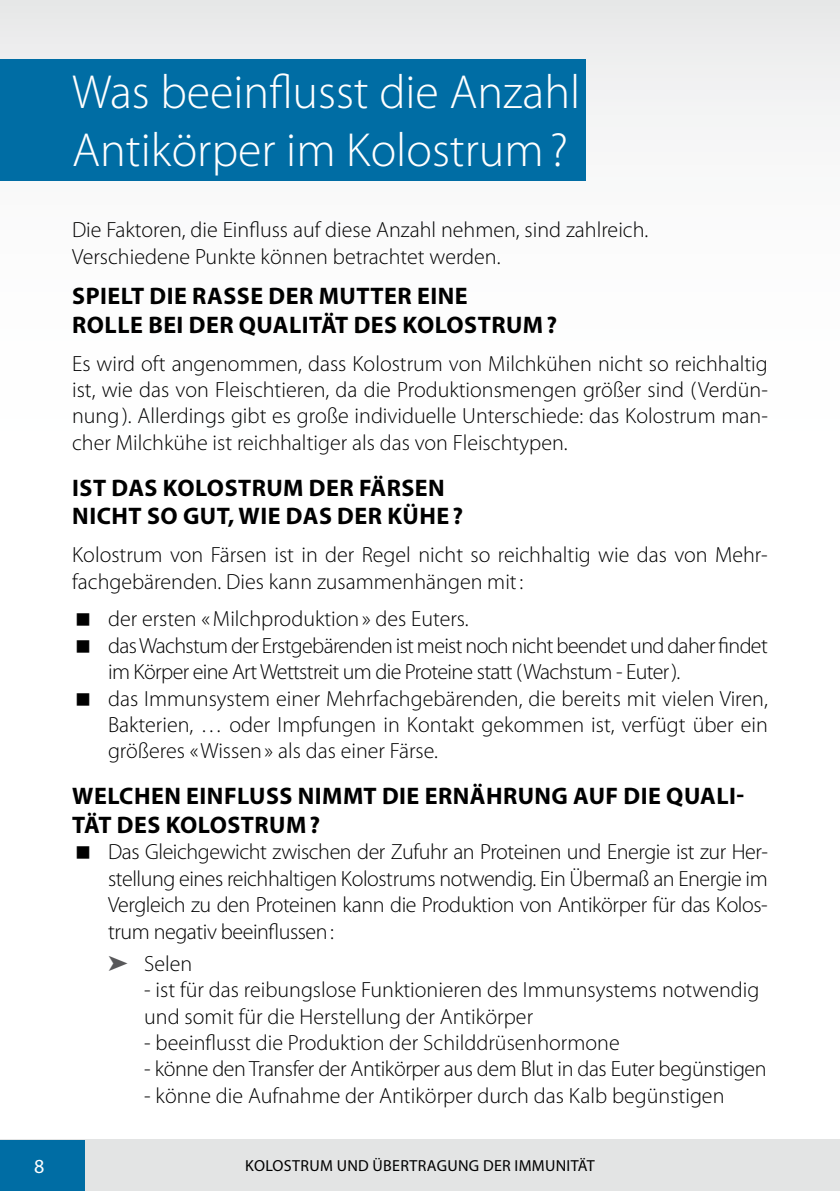
<style>
.page{position:relative;width:840px;height:1191px;background:#fff}
.page>*{position:absolute;margin:0;border:0;box-sizing:border-box;transform-origin:0 0}
.t1{font:300 48px/57.6px "Myriad Pro";color:#fff}
.t2{font:700 24px/28.8px "Myriad Pro";letter-spacing:.02em;color:#000}
.t3{font:300 22px/26.4px "Myriad Pro";color:#000}
.t4{font:300 22px "Myriad Pro";letter-spacing:-.02em;color:#000}
.t5{font:20px "Myriad Pro";color:#fff}
.t6{font:16px "Myriad Pro";letter-spacing:.02em;color:#000}
.s1{color:#58585a}
</style>
<div class="page">
<div style="left:0;top:0;width:839px;height:1119px;background:linear-gradient(to bottom,#f5f5f6,#fff)"></div>
<div style="left:0;top:1140px;width:839px;height:51px;background:#e3e4e4"></div>
<div style="left:0;top:1140px;width:85px;height:51px;background:#006da4"></div>
<div style="left:0;top:60px;width:585px;height:65px;background:#006da4"></div>
<div style="left:0;top:115px;width:585px;height:66px;background:#006da4"></div>
<svg style="left:77px;top:613px;width:12px;height:13px"></svg>
<svg style="left:77px;top:640px;width:12px;height:12px"></svg>
<svg style="left:77px;top:692px;width:12px;height:13px"></svg>
<svg style="left:77px;top:846px;width:12px;height:13px"></svg>
<h1 class="t1" style="left:72px;top:63px;width:509px">Was beeinflusst die Anzahl<br>Antikörper im Kolostrum?</h1>
<p class="t3" style="left:72px;top:217px;width:577px">Die Faktoren, die Einfluss auf diese Anzahl nehmen, sind zahlreich.<br>Verschiedene Punkte können betrachtet werden.</p>
<p class="t2" style="left:72px;top:281px;width:486px">SPIELT DIE RASSE DER MUTTER EINE<br>ROLLE BEI DER QUALITÄT DES KOLOSTRUM?</p>
<p class="t3" style="left:72px;top:350px;width:697px;text-align:justify">Es wird oft angenommen, dass Kolostrum von Milchkühen nicht so reichhaltig ist, wie das von Fleischtieren, da die Produktionsmengen größer sind (Verdün&shy;nung). Allerdings gibt es große individuelle Unterschiede: das Kolostrum man&shy;cher Milchkühe ist reichhaltiger als das von Fleischtypen.</p>
<p class="t2" style="left:72px;top:472px;width:392px">IST DAS KOLOSTRUM DER FÄRSEN<br>NICHT SO GUT, WIE DAS DER KÜHE ?</p>
<p class="t3" style="left:72px;top:541px;width:696px">Kolostrum von Färsen ist in der Regel nicht so reichhaltig wie das von Mehr&shy;fachgebärenden. Dies kann zusammenhängen mit:</p>
<p class="t3" style="left:108px;top:605px;width:661px">der ersten «Milchproduktion» des Euters.<br>das Wachstum der Erstgebärenden ist meist noch nicht beendet und daher findet im Körper eine Art Wettstreit um die Proteine statt (Wachstum - Euter).<br>das Immunsystem einer Mehrfachgebärenden, die bereits mit vielen Viren, Bakterien, … oder Impfungen in Kontakt gekommen ist, verfügt über ein größeres «Wissen» als das einer Färse.</p>
<p class="t2" style="left:72px;top:781px;width:673px">WELCHEN EINFLUSS NIMMT DIE ERNÄHRUNG AUF DIE QUALI-<br>TÄT DES KOLOSTRUM?</p>
<p class="t3" style="left:108px;top:838px;width:661px;text-align:justify">Das Gleichgewicht zwischen der Zufuhr an Proteinen und Energie ist zur Her&shy;stellung eines reichhaltigen Kolostrums notwendig. Ein Übermaß an Energie im Vergleich zu den Proteinen kann die Produktion von Antikörper für das Kolos&shy;trum negativ beeinflussen:</p>
<p class="t3" style="left:108px;top:950px;width:86px"><span class="s1">➤</span> Selen</p>
<p class="t3" style="left:144px;top:976px;width:616px">- ist für das reibungslose Funktionieren des Immunsystems notwendig und somit für die Herstellung der Antikörper</p>
<p class="t3" style="left:144px;top:1029px;width:477px">- beeinflusst die Produktion der Schilddrüsenhormone</p>
<p class="t4" style="left:144px;top:1055px;width:623px">- könne den Transfer der Antikörper aus dem Blut in das Euter begünstigen</p>
<p class="t3" style="left:144px;top:1082px;width:581px">- könne die Aufnahme der Antikörper durch das Kalb begünstigen</p>
<p class="t5" style="left:34px;top:1153px;width:12px">8</p>
<p class="t6" style="left:245px;top:1156px;width:348px">KOLOSTRUM UND ÜBERTRAGUNG DER IMMUNITÄT</p>
</div>
